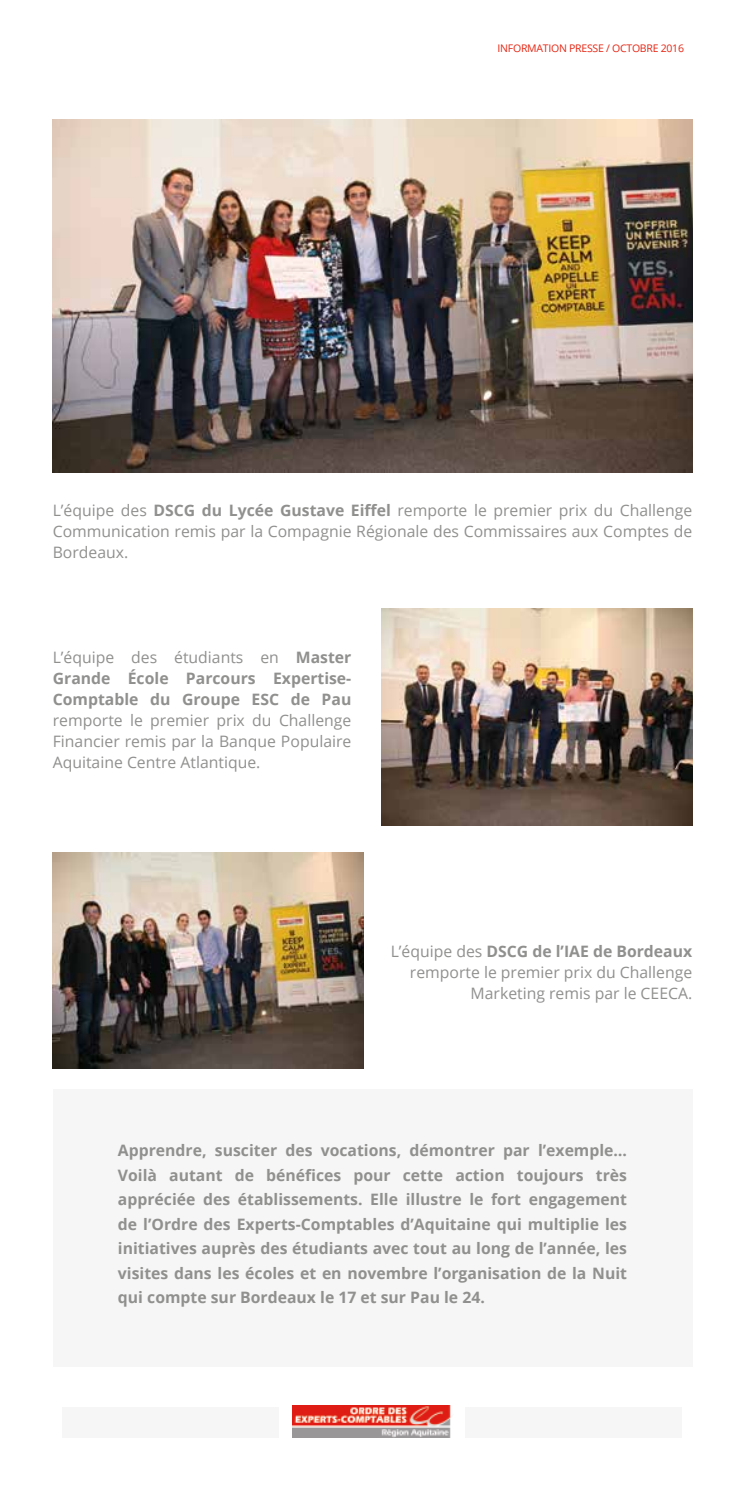
<style>
.page{position:relative;width:745px;height:1489px;background:#fff}
.page>*{position:absolute;margin:0;border:0;box-sizing:border-box;transform-origin:0 0}
.t1{font:700 15.75px/24.5px "Open Sans";color:#90908f;text-align:justify}
.t2{font:15.75px/21px "Open Sans";color:#90908f;text-align:justify}
.t3{font:10.5px "Open Sans";letter-spacing:-.025em;color:#e42613}
.s1{font-weight:700}
.s2{font-weight:400}
</style>
<div class="page">
<div style="left:53px;top:1089px;width:638px;height:278px;background:#f6f6f6"></div>
<img style="left:53px;top:119px;width:638px;height:353px">
<img style="left:381px;top:608px;width:310px;height:217px">
<img style="left:292px;top:1405px;width:159px;height:32px">
<div style="left:62px;top:1406px;width:216px;height:31px;background:#f6f6f6"></div>
<div style="left:465px;top:1406px;width:216px;height:31px;background:#f6f6f6"></div>
<img style="left:53px;top:852px;width:310px;height:216px">
<p class="t3" style="left:497px;top:41px;width:188px">INFORMATION PRESSE / OCTOBRE 2016</p>
<p class="t2" style="left:53px;top:499px;width:640px">L’équipe des <span class="s1">DSCG du Lycée Gustave Eiffel</span> remporte le premier prix du Challenge Communication remis par la Compagnie Régionale des Commissaires aux Comptes de Bordeaux.</p>
<p class="t1" style="left:53px;top:646px;width:300px;line-height:21px"><span class="s2">L’équipe des étudiants en</span> Master Grande École Parcours Expertise-Comptable du Groupe ESC de Pau</p>
<p class="t2" style="left:53px;top:709px;width:300px">remporte le premier prix du Challenge Financier remis par la Banque Populaire Aquitaine Centre Atlantique.</p>
<p class="t2" style="left:390px;top:940px;width:303px;text-align:right">L’équipe des <span class="s1">DSCG de l’IAE de Bordeaux </span>remporte le premier prix du Challenge<br>Marketing remis par le CEECA.</p>
<p class="t1" style="left:118px;top:1137px;width:510px">Apprendre, susciter des vocations, démontrer par l’exemple… Voilà autant de bénéfices pour cette action toujours très appréciée des établissements. Elle illustre le fort engagement de l’Ordre des Experts-Comptables d’Aquitaine qui multiplie les initiatives auprès des étudiants avec tout au long de l’année, les visites dans les écoles et en novembre l’organisation de la Nuit qui compte sur Bordeaux le 17 et sur Pau le 24.</p>
</div>
